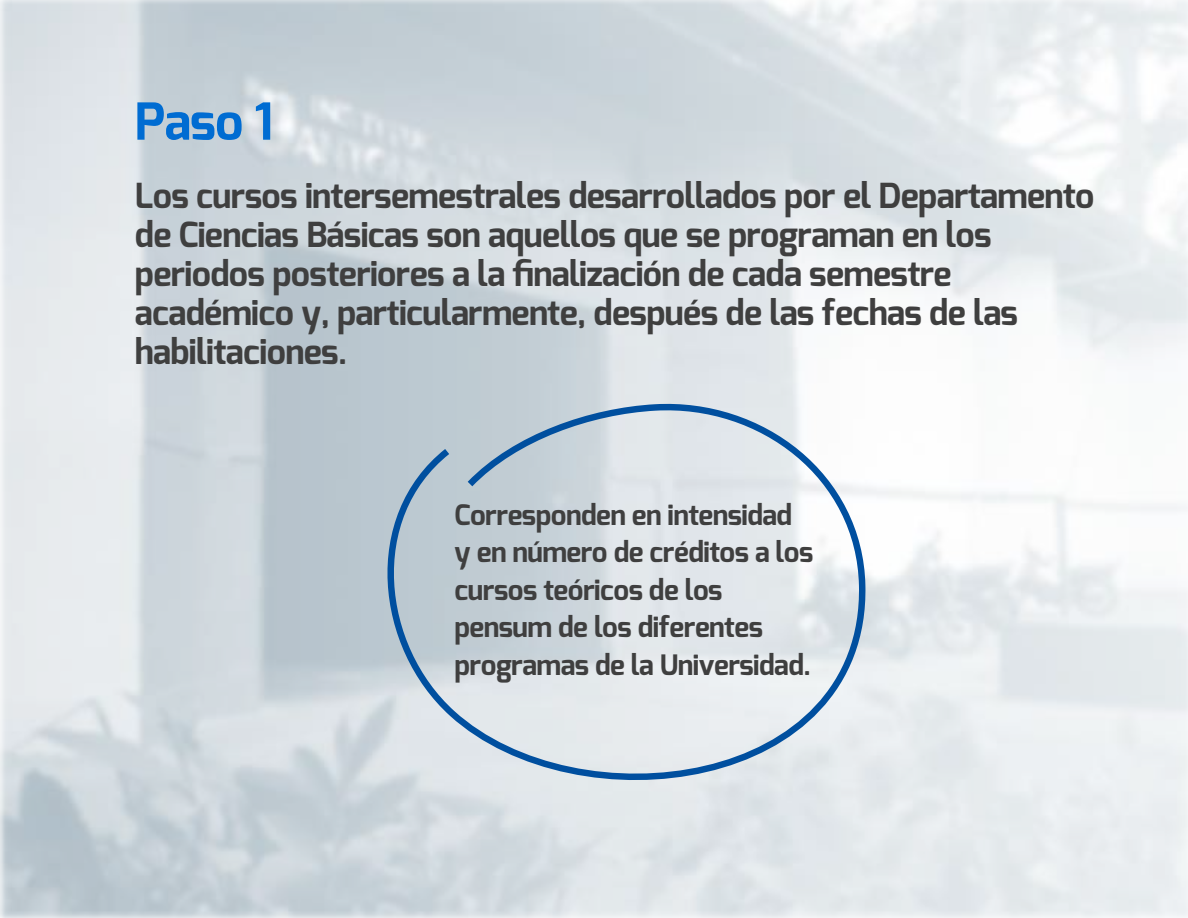
<style>
.page{position:relative;width:1188px;height:918px;background:#fff}
.page>*{position:absolute;margin:0;border:0;box-sizing:border-box;transform-origin:0 0}
.t1{font:700 51px "Exo";color:#006cd2}
.t2{font:700 34.5px/39px "Exo";letter-spacing:-.02em;color:#3f3f3f}
.t3{font:700 28.2px/37.5px "Exo";letter-spacing:-.02em;color:#3f3f3f}
</style>
<div class="page">
<svg style="left:364px;top:402px;width:503px;height:433px;background:#d1dae2"></svg>
<h1 class="t1" style="left:135px;top:89px;width:140px">Paso 1</h1>
<p class="t2" style="left:135px;top:176px;width:961px">Los cursos intersemestrales desarrollados por el Departamento de Ciencias Básicas son aquellos que se programan en los periodos posteriores a la finalización de cada semestre académico y, particularmente, después de las fechas de las habilitaciones.</p>
<p class="t3" style="left:455px;top:496px;width:360px">Corresponden en intensidad y en número de créditos a los cursos teóricos de los pensum de los diferentes programas de la Universidad.</p>
</div>
